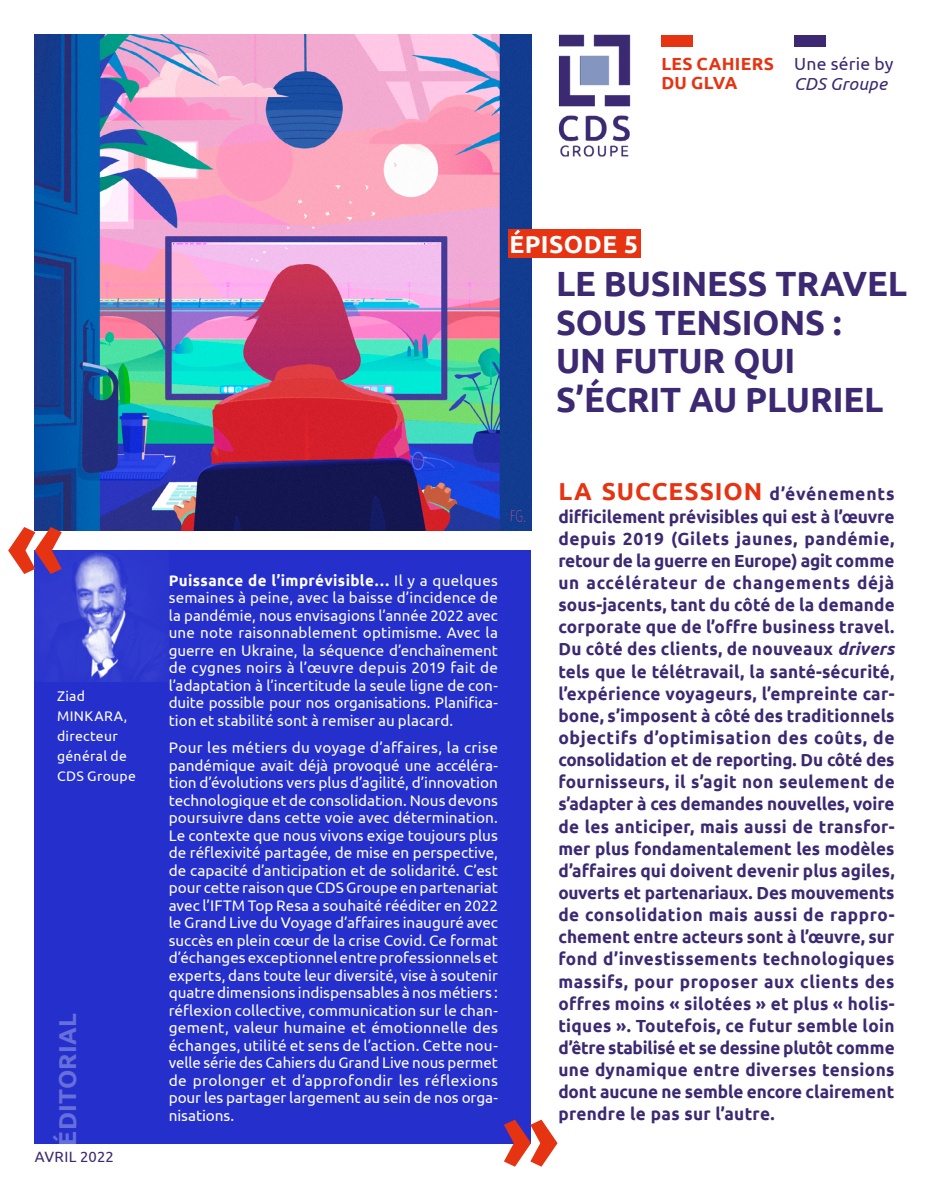
<style>
.page{position:relative;width:943px;height:1191px;background:#fff}
.page>*{position:absolute;margin:0;border:0;box-sizing:border-box;transform-origin:0 0}
.t1{font:700 98px "Ubuntu";color:#e63312}
.Titre_fiche{font:700 35px/38.5px "Ubuntu";letter-spacing:-.005em;color:#3c2972}
.Chapo_fiche{font:700 24.5px "Ubuntu";letter-spacing:.04em;color:#e63312}
.t2{font:700 24.5px "Ubuntu";letter-spacing:.01em;color:#666fdc}
.t3{font:700 24.5px "Ubuntu";letter-spacing:.02em;color:#fff}
.Chapo_fiche-2{font:700 17.5px/22.2px "Ubuntu";letter-spacing:-.005em;color:#3c2972;text-align:justify}
.Texte_courant{font:17.5px/20.1px "Ubuntu";letter-spacing:.015em;color:#3c2972}
.Texte_courant-2{font:700 17.5px/19.2px "Ubuntu";letter-spacing:.02em;color:#e63312}
.Éditorial_fiche_opti{font:15.4px/17.5px "Ubuntu";letter-spacing:-.005em;color:#fff;text-align:justify}
.Texte_courant-3{font:14.88px "Ubuntu";letter-spacing:.01em;color:#3c2972}
.Signature_Éditorial{font:14px/20.1px "Ubuntu";letter-spacing:.02em;color:#fff}
.s1{font-style:italic}
.s2{font-size:17.5px;color:#3c2972}
.s3{font-weight:700}
</style>
<div class="page">
<div style="left:35px;top:550px;width:496px;height:593px;background:#252fcb"></div>
<img style="left:36px;top:552px;width:130px;height:130px">
<img style="left:35px;top:35px;width:496px;height:496px">
<img style="left:558px;top:34px;width:73px;height:123px">
<div style="left:661px;top:35px;width:31px;height:11px;background:#e63312"></div>
<div style="left:794px;top:35px;width:31px;height:11px;background:#3c2972"></div>
<div style="left:508px;top:229px;width:132px;height:28px;background:#e63312"></div>
<p class="Texte_courant-2" style="left:661px;top:54px;width:114px">LES CAHIERS<br>DU GLVA</p>
<p class="Texte_courant" style="left:794px;top:53px;width:101px">Une série by<br><span class="s1">CDS Groupe</span></p>
<p class="t1" style="left:6px;top:490px;width:60px">«</p>
<p class="Signature_Éditorial" style="left:57px;top:685px;width:80px">Ziad<br>MINKARA, directeur général de<br>CDS Groupe</p>
<p class="t2" style="left:52px;top:1145px;width:133px;rotate:-90deg">ÉDITORIAL</p>
<p class="Texte_courant-3" style="left:35px;top:1147px;width:81px">AVRIL 2022</p>
<p class="t3" style="left:509px;top:229px;width:130px">ÉPISODE 5</p>
<p class="Titre_fiche" style="left:556px;top:264px;width:352px">LE BUSINESS TRAVEL<br>SOUS TENSIONS :<br>UN FUTUR QUI<br>S’ÉCRIT AU PLURIEL</p>
<p class="Chapo_fiche" style="left:558px;top:477px;width:338px">LA SUCCESSION <span class="s2">d’événements</span></p>
<p class="Chapo_fiche-2" style="left:558px;top:505px;width:338px">difficilement prévisibles qui est à l’œuvre depuis 2019 (Gilets jaunes, pandémie, retour de la guerre en Europe) agit comme un accélérateur de changements déjà sous-jacents, tant du côté de la demande corporate que de l’offre business travel.<br>Du côté des clients, de nouveaux <span class="s1">drivers </span>tels que le télétravail, la santé-sécurité, l’expérience voyageurs, l’empreinte car&shy;bone, s’imposent à côté des traditionnels objectifs d’optimisation des coûts, de consolidation et de reporting. Du côté des fournisseurs, il s’agit non seulement de s’adapter à ces demandes nouvelles, voire de les anticiper, mais aussi de transfor&shy;mer plus fondamentalement les modèles d’affaires qui doivent devenir plus agiles, ouverts et partenariaux. Des mouvements de consolidation mais aussi de rappro&shy;chement entre acteurs sont à l’œuvre, sur fond d’investissements technologiques massifs, pour proposer aux clients des offres moins « silotées » et plus « holis&shy;tiques ». Toutefois, ce futur semble loin d’être stabilisé et se dessine plutôt comme une dynamique entre diverses tensions dont aucune ne semble encore clairement prendre le pas sur l’autre.</p>
<p class="Éditorial_fiche_opti" style="left:169px;top:571px;width:331px"><span class="s3">Puissance de l’imprévisible…</span> Il y a quelques semaines à peine, avec la baisse d’incidence de la pandémie, nous envisagions l’année 2022 avec une note raisonnablement optimisme. Avec la guerre en Ukraine, la séquence d’enchaînement de cygnes noirs à l’œuvre depuis 2019 fait de l’adaptation à l’incertitude la seule ligne de con&shy;duite possible pour nos organisations. Planifica&shy;tion et stabilité sont à remiser au placard.</p>
<p class="Éditorial_fiche_opti" style="left:169px;top:738px;width:331px">Pour les métiers du voyage d’affaires, la crise pandémique avait déjà provoqué une accéléra&shy;tion d’évolutions vers plus d’agilité, d’innovation technologique et de consolidation. Nous devons poursuivre dans cette voie avec détermination.<br>Le contexte que nous vivons exige toujours plus de réflexivité partagée, de mise en perspective, de capacité d’anticipation et de solidarité. C’est pour cette raison que CDS Groupe en partenariat avec l’IFTM Top Resa a souhaité rééditer en 2022 le Grand Live du Voyage d’affaires inauguré avec succès en plein cœur de la crise Covid. Ce format d’échanges exceptionnel entre professionnels et experts, dans toute leur diversité, vise à soutenir quatre dimensions indispensables à nos métiers : réflexion collective, communication sur le chan&shy;gement, valeur humaine et émotionnelle des échanges, utilité et sens de l’action. Cette nou&shy;velle série des Cahiers du Grand Live nous permet de prolonger et d’approfondir les réflexions pour les partager largement au sein de nos orga&shy;nisations.</p>
<p class="t1" style="left:559px;top:1203px;width:60px;rotate:-180deg">«</p>
</div>
